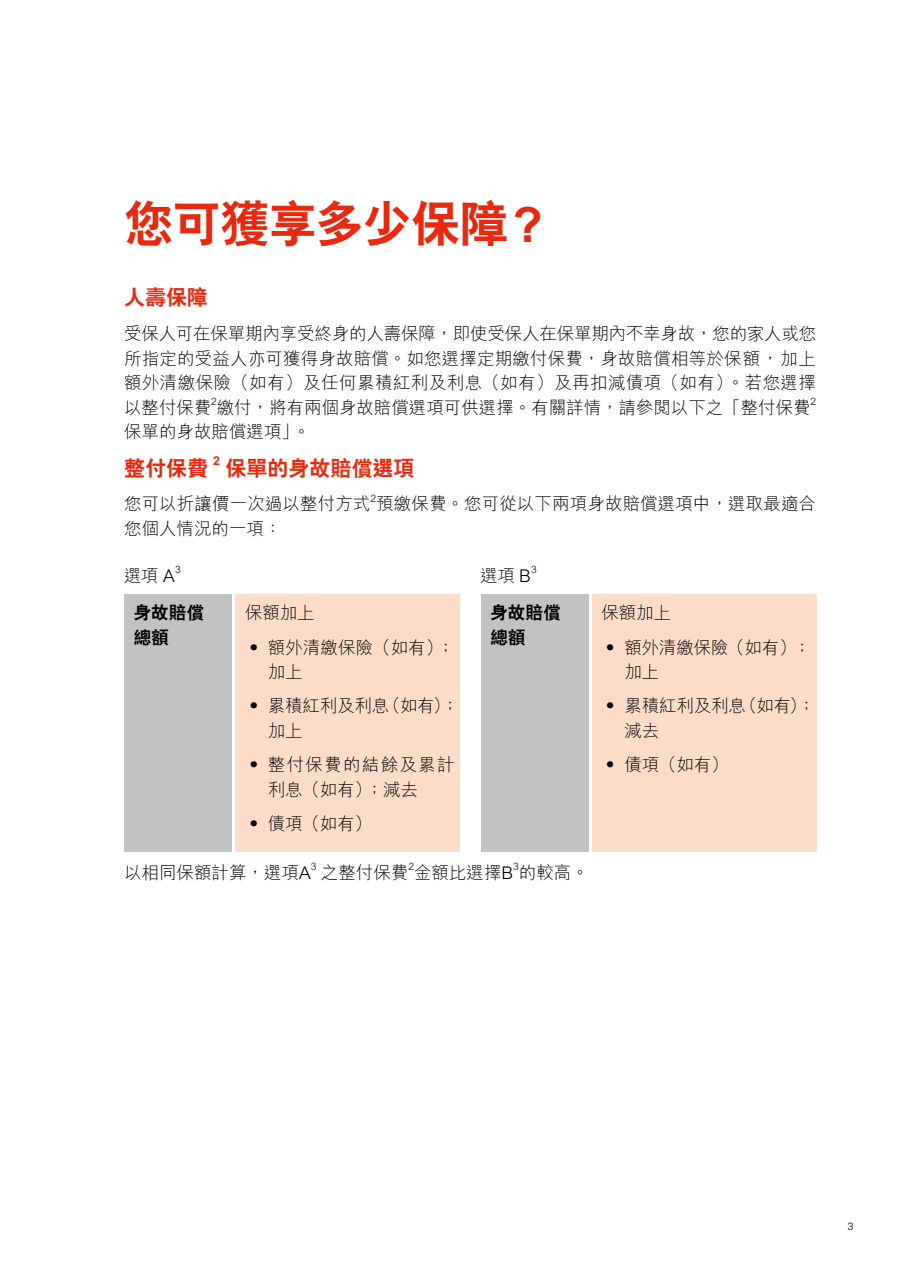
<style>
.page{position:relative;width:918px;height:1265px;background:#fff}
.page>*{position:absolute;margin:0;border:0;box-sizing:border-box;transform-origin:0 0}
.t1{font:800 49px "C Hei 2 HK";letter-spacing:-.02em;color:#e7290f}
.t2{font:800 21px "C Hei 2 HK";color:#e7290f}
.t3{font:300 17.5px/34.5px "M Hei HK";color:#000}
.t4{font:300 17.5px/34.5px "M Hei HK";letter-spacing:.075em;color:#000}
.t5{font:800 17.5px/24.5px "C Hei 2 HK";letter-spacing:.005em;color:#000}
.t6{font:800 12.25px "C Hei 2 HK";color:#e7290f}
.t7{font:300 10.5px "Univers";color:#000}
.t8{font:300 10.15px "M Hei HK";color:#000}
</style>
<div class="page">
<div style="left:124px;top:594px;width:108px;height:258px;background:#c1c2c2"></div>
<div style="left:480px;top:594px;width:108px;height:258px;background:#c1c2c2"></div>
<div style="left:235px;top:594px;width:225px;height:258px;background:#fbdcc9"></div>
<div style="left:592px;top:594px;width:224px;height:258px;background:#fbdcc9"></div>
<h1 class="t1" style="left:124px;top:199px;width:429px">您可獲享多少保障？</h1>
<p class="t2" style="left:124px;top:287px;width:85px">人壽保障</p>
<p class="t3" style="left:124px;top:321px;width:694px;line-height:24.5px;text-align:justify">受保人可在保單期內享受終身的人壽保障，即使受保人在保單期內不幸身故，您的家人或您所指定的受益人亦可獲得身故賠償。如您選擇定期繳付保費，身故賠償相等於保額，加上額外清繳保險（如有）及任何累積紅利及利息（如有）及再扣減債項（如有）。若您選擇以整付保費繳付，將有兩個身故賠償選項可供選擇。有關詳情，請參閱以下之「整付保費</p>
<p class="t8" style="left:211px;top:396px;width:7px">2</p>
<p class="t8" style="left:810px;top:396px;width:7px">2</p>
<p class="t3" style="left:124px;top:414px;width:188px">保單的身故賠償選項」。</p>
<p class="t2" style="left:124px;top:457px;width:85px">整付保費</p>
<p class="t6" style="left:213px;top:454px;width:8px">2</p>
<p class="t2" style="left:225px;top:457px;width:190px">保單的身故賠償選項</p>
<p class="t3" style="left:124px;top:486px;width:694px">您可以折讓價一次過以整付方式預繳保費。您可從以下兩項身故賠償選項中，選取最適合</p>
<p class="t8" style="left:370px;top:493px;width:7px">2</p>
<p class="t3" style="left:124px;top:511px;width:159px">您個人情況的一項：</p>
<p class="t3" style="left:124px;top:558px;width:52px">選項 A</p>
<p class="t8" style="left:175px;top:564px;width:7px">3</p>
<p class="t3" style="left:480px;top:558px;width:52px">選項 B</p>
<p class="t8" style="left:531px;top:564px;width:7px">3</p>
<p class="t3" style="left:245px;top:595px;width:211px">保額加上<br>‧ 額外清繳保險（如有）；</p>
<p class="t3" style="left:245px;top:654px;width:215px;text-indent:23px">加上<br>‧ 累積紅利及利息（如有）；</p>
<p class="t4" style="left:245px;top:713px;width:211px;text-indent:23px">加上<br>‧ 整付保費的結餘及累計</p>
<p class="t3" style="left:245px;top:772px;width:174px;text-indent:23px">利息（如有）；減去‧ 債項（如有）</p>
<p class="t5" style="left:134px;top:600px;width:72px">身故賠償總額</p>
<p class="t5" style="left:490px;top:600px;width:72px">身故賠償總額</p>
<p class="t3" style="left:124px;top:855px;width:188px">以相同保額計算，選項A</p>
<p class="t8" style="left:311px;top:861px;width:7px">3</p>
<p class="t3" style="left:321px;top:855px;width:270px">之整付保費金額比選擇B 的較高。</p>
<p class="t8" style="left:408px;top:861px;width:7px">2</p>
<p class="t8" style="left:513px;top:861px;width:7px">3</p>
<p class="t3" style="left:601px;top:595px;width:211px">保額加上<br>‧ 額外清繳保險（如有）；</p>
<p class="t3" style="left:601px;top:654px;width:215px;text-indent:23px">加上<br>‧ 累積紅利及利息（如有）；</p>
<p class="t3" style="left:601px;top:713px;width:128px;text-indent:23px">減去<br>‧ 債項（如有）</p>
<p class="t7" style="left:848px;top:1220px;width:7px">3</p>
</div>
